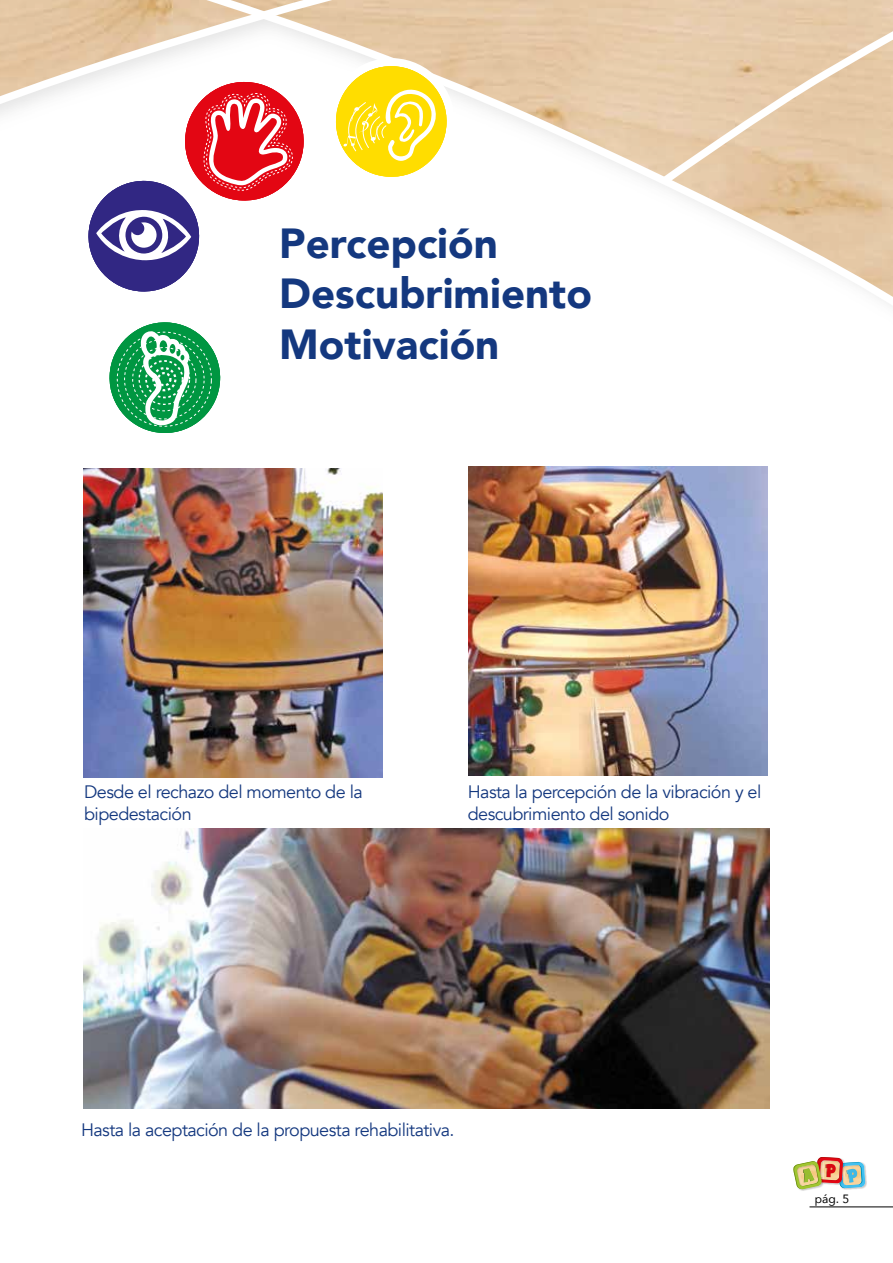
<style>
.page{position:relative;width:893px;height:1263px;background:#fff}
.page>*{position:absolute;margin:0;border:0;box-sizing:border-box;transform-origin:0 0}
.t1{font:900 42px/50.4px "Avenir";color:#14387f}
.t2{font:18px/21.6px "Avenir";letter-spacing:-.03em;color:#14387f}
.t3{font:12px "Avenir";color:#000}
</style>
<div class="page">
<svg style="left:0;top:0;width:893px;height:298px"></svg>
<svg style="left:661px;top:20px;width:232px;height:165px"></svg>
<svg style="left:80px;top:74px;width:233px;height:224px"></svg>
<svg style="left:109px;top:322px;width:112px;height:111px"></svg>
<svg style="left:327px;top:58px;width:128px;height:127px"></svg>
<img style="left:84px;top:468px;width:299px;height:310px">
<img style="left:468px;top:467px;width:299px;height:308px">
<img style="left:84px;top:829px;width:686px;height:279px">
<img style="left:865px;top:1165px;width:2px;height:22px">
<img style="left:793px;top:1157px;width:72px;height:33px">
<hr style="left:809px;top:1206px;width:84px;height:1px;background:#000">
<h1 class="t1" style="left:279px;top:217px;width:314px">Percepción<br>Descubrimiento<br>Motivación</h1>
<p class="t2" style="left:84px;top:781px;width:280px">Desde el rechazo del momento de la bipedestación</p>
<p class="t2" style="left:468px;top:781px;width:295px">Hasta la percepción de la vibración y el descubrimiento del sonido</p>
<p class="t2" style="left:81px;top:1119px;width:375px">Hasta la aceptación de la propuesta rehabilitativa.</p>
<p class="t3" style="left:815px;top:1189px;width:36px">pág. 5</p>
</div>
